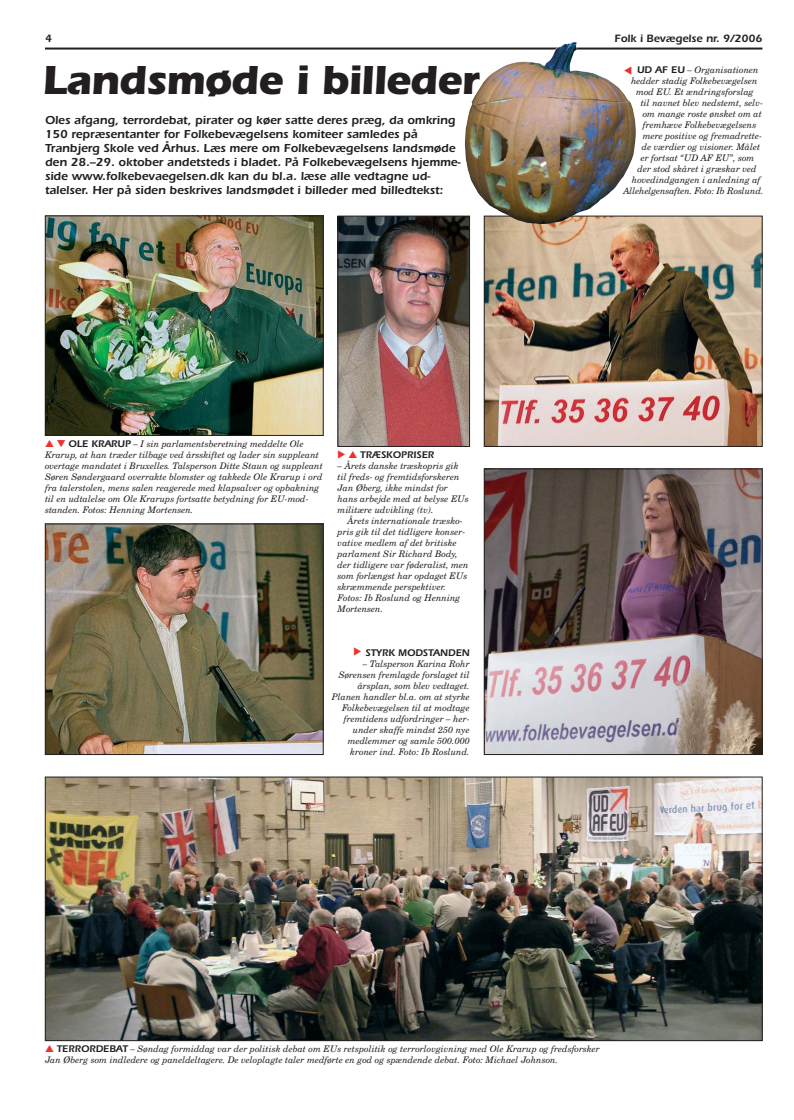
<style>
.page{position:relative;width:794px;height:1120px;background:#fff}
.page>*{position:absolute;margin:0;border:0;box-sizing:border-box;transform-origin:0 0}
.t1{font:700 42px "Itc Eras";letter-spacing:-.02em;color:#231f20}
.t2{font:600 12px/14px "Itc Eras";color:#231f20}
.t3{font:600 11px "Itc Eras";color:#231f20}
.t4{font:600 10px "Itc Eras";color:#231f20}
.t5{font:italic 9px/11px "New Century Schlbk";color:#231f20}
.s1{color:#ee312f}
.s2{font-family:"Itc Eras";font-weight:600;font-style:normal;font-size:10px}
</style>
<div class="page">
<img style="left:486px;top:218px;width:274px;height:227px">
<div style="left:484px;top:216px;width:278px;height:231px;border:1px solid #231f20"></div>
<img style="left:340px;top:218px;width:128px;height:227px">
<div style="left:338px;top:216px;width:132px;height:231px;border:1px solid #231f20"></div>
<hr style="left:45px;top:48px;width:717px;height:2px;background:#231f20">
<img style="left:47px;top:779px;width:713px;height:260px">
<div style="left:45px;top:777px;width:717px;height:264px;border:1px solid #231f20"></div>
<img style="left:47px;top:218px;width:274px;height:216px">
<div style="left:45px;top:216px;width:278px;height:220px;border:1px solid #231f20"></div>
<img style="left:47px;top:526px;width:274px;height:227px">
<div style="left:45px;top:524px;width:278px;height:231px;border:1px solid #231f20"></div>
<img style="left:464px;top:42px;width:172px;height:182px">
<img style="left:486px;top:471px;width:274px;height:282px">
<div style="left:484px;top:469px;width:278px;height:286px;border:1px solid #231f20"></div>
<svg style="left:624px;top:66px;width:7px;height:8px"></svg>
<p class="t3" style="left:45px;top:34px;width:8px">4</p>
<p class="t3" style="left:614px;top:34px;width:149px">Folk i Bevægelse nr. 9/2006</p>
<h1 class="t1" style="left:42px;top:66px;width:439px">Landsmøde i billeder</h1>
<p class="t2" style="left:45px;top:114px;width:417px">Oles afgang, terrordebat, pirater og køer satte deres præg, da omkring 150 repræsentanter for Folkebevægelsens komiteer samledes på Tranbjerg Skole ved Århus. Læs mere om Folkebevægelsens landsmøde den 28.–29. oktober andetsteds i bladet. På Folkebevægelsens hjemme&shy;side www.folkebevaegelsen.dk kan du bl.a. læse alle vedtagne ud&shy;talelser. Her på siden beskrives landsmødet i billeder med billedtekst:</p>
<p class="t5" style="left:45px;top:439px;width:279px"><span class="s1">▲</span> <span class="s1">▼</span> <span class="s2">OLE KRARUP</span> – I sin parlamentsberetning meddelte Ole Krarup, at han træder tilbage ved årsskiftet og lader sin suppleant overtage mandatet i Bruxelles. Talsperson Ditte Staun og suppleant Søren Søndergaard overrakte blomster og takkede Ole Krarup i ord fra talerstolen, mens salen reagerede med klapsalver og opbakning til en udtalelse om Ole Krarups fortsatte betydning for EU-mod&shy;standen. Fotos: Henning Mortensen.</p>
<p class="t4" style="left:348px;top:451px;width:87px"><span class="s1">▲</span> TRÆSKOPRISER</p>
<p class="t5" style="left:338px;top:461px;width:133px">– Årets danske træskopris gik til freds- og fremtidsforskeren<br>Jan Øberg, ikke mindst for hans arbejde med at belyse EUs militære udvikling (tv).</p>
<p class="t5" style="left:338px;top:516px;width:133px;text-indent:10px">Årets internationale træsko&shy;pris gik til det tidligere konser&shy;vative medlem af det britiske parlament Sir Richard Body, der tidligere var føderalist, men som forlængst har opdaget EUs skræmmende perspektiver.<br>Fotos: Ib Roslund og Henning<br>Mortensen.</p>
<p class="t4" style="left:365px;top:649px;width:106px">STYRK MODSTANDEN</p>
<p class="t5" style="left:332px;top:659px;width:139px;text-align:right">– Talsperson Karina Rohr<br>Sørensen fremlagde forslaget til årsplan, som blev vedtaget.<br>Planen handler bl.a. om at styrke<br>Folkebevægelsen til at modtage fremtidens udfordringer – her&shy;under skaffe mindst 250 nye medlemmer og samle 500.000 kroner ind. Foto: Ib Roslund.</p>
<p class="t5" style="left:637px;top:65px;width:123px"><span class="s2">UD AF EU</span> – Organisationen</p>
<p class="t5" style="left:631px;top:76px;width:128px">hedder stadig Folkebevægelsen</p>
<p class="t5" style="left:636px;top:87px;width:119px">mod EU. Et ændringsforslag</p>
<p class="t5" style="left:640px;top:98px;width:124px">til navnet blev nedstemt, selv-</p>
<p class="t5" style="left:643px;top:109px;width:121px">om mange roste ønsket om at</p>
<p class="t5" style="left:643px;top:120px;width:115px">fremhæve Folkebevægelsens</p>
<p class="t5" style="left:643px;top:131px;width:121px">mere positive og fremadrette-</p>
<p class="t5" style="left:642px;top:142px;width:120px">de værdier og visioner. Målet</p>
<p class="t5" style="left:640px;top:153px;width:115px">er fortsat “UD AF EU”, som</p>
<p class="t5" style="left:637px;top:164px;width:121px">der stod skåret i græskar ved</p>
<p class="t5" style="left:632px;top:175px;width:130px">hovedindgangen i anledning af</p>
<p class="t5" style="left:623px;top:186px;width:142px">Allehelgensaften. Foto: Ib Roslund.</p>
<p class="t5" style="left:45px;top:1044px;width:556px"><span class="s1">▲</span> <span class="s2">TERRORDEBAT</span> – Søndag formiddag var der politisk debat om EUs retspolitik og terrorlovgivning med Ole Krarup og fredsforsker<br>Jan Øberg som indledere og paneldeltagere. De veloplagte taler medførte en god og spændende debat. Foto: Michael Johnson.</p>
</div>
